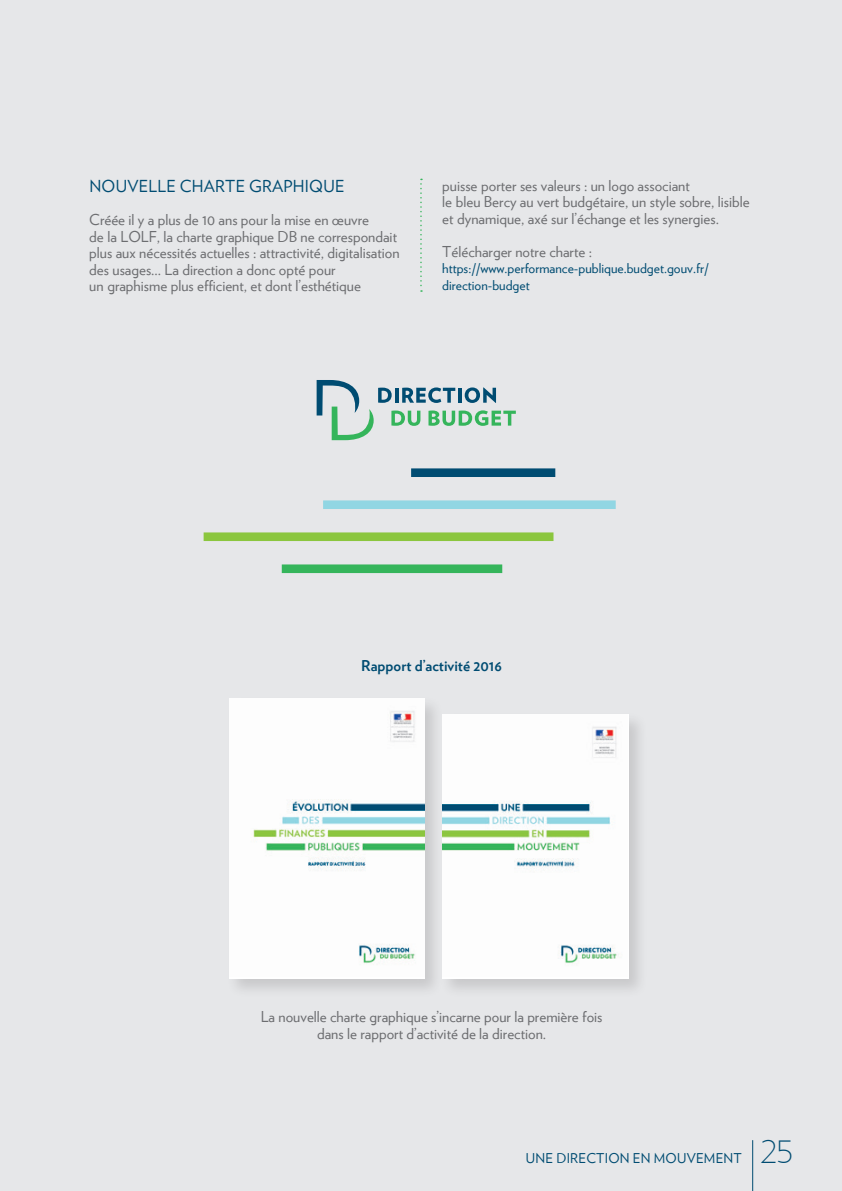
<style>
.page{position:relative;width:842px;height:1191px;background:#e6e7e9}
.page>*{position:absolute;margin:0;border:0;box-sizing:border-box;transform-origin:0 0}
.t1{font:200 39px "Verlag";color:#004c72}
.t2{font:16.5px "Verlag";letter-spacing:.015em;color:#004c72}
.t3{font:15px/16.5px "Verlag";color:#6c6d70}
.t4{font:700 15px "Verlag";color:#004c72}
.t5{font:13.5px/16.5px "Verlag";color:#004c72}
</style>
<div class="page">
<div style="left:323px;top:500px;width:293px;height:9px;background:#91d6e3"></div>
<div style="left:204px;top:532px;width:349px;height:9px;background:#8bc63e"></div>
<div style="left:282px;top:564px;width:220px;height:9px;background:#35b55b"></div>
<div style="left:411px;top:468px;width:144px;height:9px;background:#004c72"></div>
<svg style="left:317px;top:380px;width:199px;height:60px"></svg>
<svg style="left:420px;top:179px;width:2px;height:113px"></svg>
<div style="left:439px;top:711px;width:209px;height:286px;background:#231f20;opacity:.15"></div>
<img style="left:444px;top:714px;width:183px;height:262px">
<div style="left:226px;top:695px;width:218px;height:303px;background:#231f20;opacity:.15"></div>
<img style="left:229px;top:698px;width:196px;height:278px">
<hr style="left:752px;top:1140px;width:1px;height:51px;background:#004c72">
<p class="t2" style="left:89px;top:174px;width:257px">NOUVELLE CHARTE GRAPHIQUE</p>
<p class="t3" style="left:89px;top:211px;width:312px">Créée il y a plus de 10 ans pour la mise en œuvre<br>de la LOLF, la charte graphique DB ne correspondait plus aux nécessités actuelles : attractivité, digitalisation des usages... La direction a donc opté pour<br>un graphisme plus efficient, et dont l’esthétique</p>
<p class="t3" style="left:442px;top:176px;width:309px">puisse porter ses valeurs : un logo associant<br>le bleu Bercy au vert budgétaire, un style sobre, lisible et dynamique, axé sur l’échange et les synergies.</p>
<p class="t3" style="left:442px;top:242px;width:151px">Télécharger notre charte :</p>
<p class="t5" style="left:442px;top:259px;width:268px">https://www.performance-publique.budget.gouv.fr/ direction-budget</p>
<p class="t4" style="left:361px;top:654px;width:142px">Rapport d’activité 2016</p>
<p class="t3" style="left:261px;top:1007px;width:343px;text-align:center">La nouvelle charte graphique s’incarne pour la première fois dans le rapport d’activité de la direction.</p>
<p class="t5" style="left:526px;top:1149px;width:218px">UNE DIRECTION EN MOUVEMENT</p>
<h1 class="t1" style="left:761px;top:1121px;width:34px">25</h1>
</div>
